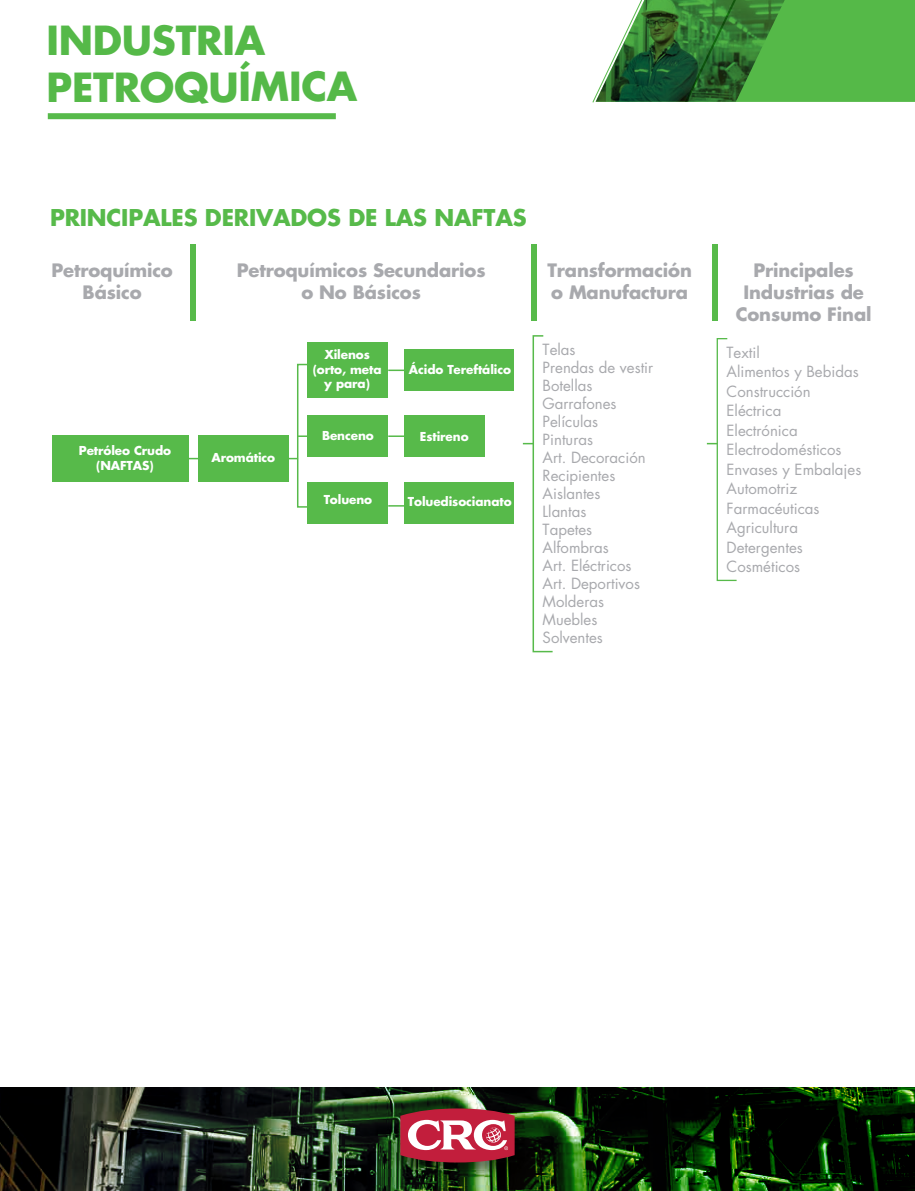
<style>
.page{position:relative;width:915px;height:1191px;background:#fff}
.page>*{position:absolute;margin:0;border:0;box-sizing:border-box;transform-origin:0 0}
.t1{font:700 39px/46.7px "Futura Std";letter-spacing:-.01em;color:#55b948}
.t2{font:700 22.5px "Futura Std";letter-spacing:-.01em;color:#57ba4a}
.t3{font:700 18px/21.6px "Futura Std";letter-spacing:-.01em;color:#a8a9ad;text-align:center}
.t4{font:15px/18px "Futura Std";color:#a8a9ad}
.t5{font:700 12px/14.4px "Futura Std";letter-spacing:-.01em;color:#fff;text-align:center}
</style>
<div class="page">
<div style="left:48px;top:113px;width:288px;height:6px;background:#57ba4a"></div>
<img style="left:0;top:1087px;width:914px;height:104px">
<svg style="left:592px;top:0;width:322px;height:103px;background:#529d4e"></svg>
<img style="left:387px;top:1103px;width:140px;height:81px">
<svg style="left:400px;top:1108px;width:114px;height:54px"></svg>
<div style="left:52px;top:435px;width:136px;height:47px;background:#57ba4a"></div>
<div style="left:198px;top:435px;width:90px;height:47px;background:#57ba4a"></div>
<div style="left:307px;top:342px;width:81px;height:56px;background:#57ba4a"></div>
<div style="left:307px;top:415px;width:81px;height:42px;background:#57ba4a"></div>
<div style="left:307px;top:482px;width:81px;height:41px;background:#57ba4a"></div>
<div style="left:404px;top:350px;width:109px;height:41px;background:#57ba4a"></div>
<div style="left:404px;top:415px;width:80px;height:42px;background:#57ba4a"></div>
<div style="left:404px;top:482px;width:109px;height:41px;background:#57ba4a"></div>
<div style="left:191px;top:244px;width:5px;height:77px;background:#57ba4a"></div>
<div style="left:531px;top:244px;width:5px;height:77px;background:#57ba4a"></div>
<div style="left:712px;top:244px;width:5px;height:77px;background:#57ba4a"></div>
<svg style="left:388px;top:435px;width:16px;height:2px"></svg>
<svg style="left:388px;top:369px;width:16px;height:2px"></svg>
<svg style="left:388px;top:505px;width:16px;height:1px"></svg>
<svg style="left:288px;top:363px;width:19px;height:145px"></svg>
<svg style="left:522px;top:335px;width:31px;height:318px"></svg>
<svg style="left:706px;top:338px;width:31px;height:244px"></svg>
<h1 class="t1" style="left:46px;top:16px;width:312px">INDUSTRIA<br>PETROQUÍMICA</h1>
<h2 class="t2" style="left:50px;top:203px;width:478px">PRINCIPALES DERIVADOS DE LAS NAFTAS</h2>
<p class="t3" style="left:51px;top:259px;width:123px">Petroquímico<br>Básico</p>
<p class="t3" style="left:237px;top:259px;width:250px">Petroquímicos Secundarios o No Básicos</p>
<p class="t3" style="left:547px;top:259px;width:146px;text-align:left">Transformación o Manufactura</p>
<p class="t3" style="left:735px;top:259px;width:137px">Principales<br>Industrias de<br>Consumo Final</p>
<p class="t5" style="left:79px;top:443px;width:94px">Petróleo Crudo (NAFTAS)</p>
<p class="t5" style="left:211px;top:450px;width:65px">Aromático</p>
<p class="t5" style="left:312px;top:347px;width:70px">Xilenos (orto, meta y para)</p>
<p class="t5" style="left:322px;top:428px;width:53px">Benceno</p>
<p class="t5" style="left:323px;top:492px;width:50px">Tolueno</p>
<p class="t5" style="left:408px;top:362px;width:104px">Ácido Tereftálico</p>
<p class="t5" style="left:420px;top:429px;width:50px">Estireno</p>
<p class="t5" style="left:408px;top:494px;width:105px">Toluedisocianato</p>
<p class="t4" style="left:542px;top:340px;width:112px">Telas<br>Prendas de vestir<br>Botellas<br>Garrafones<br>Películas<br>Pinturas<br>Art. Decoración<br>Recipientes<br>Aislantes<br>Llantas<br>Tapetes<br>Alfombras<br>Art. Eléctricos<br>Art. Deportivos<br>Molderas<br>Muebles<br>Solventes</p>
<p class="t4" style="left:726px;top:343px;width:136px;line-height:19.5px">Textil<br>Alimentos y Bebidas<br>Construcción<br>Eléctrica<br>Electrónica<br>Electrodomésticos<br>Envases y Embalajes<br>Automotriz<br>Farmacéuticas<br>Agricultura<br>Detergentes<br>Cosméticos</p>
</div>
